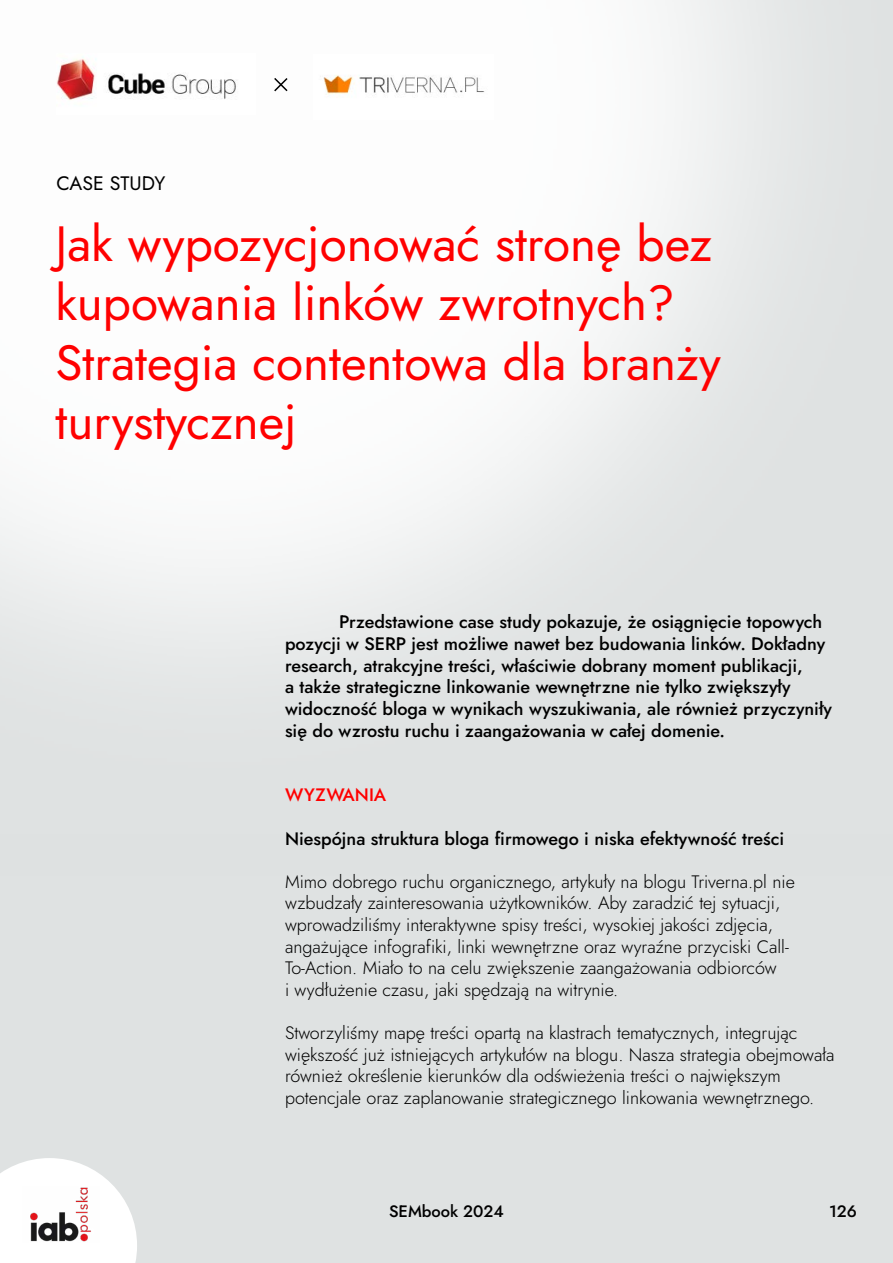
<style>
.page{position:relative;width:893px;height:1263px;background:#dfe2e2}
.page>*{position:absolute;margin:0;border:0;box-sizing:border-box;transform-origin:0 0}
.t1{font:49.5px/59.4px "Jost";color:#f00}
.t2{font:19.5px "Jost";color:#000}
.t3{font:300 18px/21.6px "Jost";color:#000}
.t4{font:500 18px/21.6px "Jost";color:#000}
.t5{font:500 18px "Jost";color:#f00}
.t6{font:500 16.5px "Jost";color:#000}
</style>
<div class="page">
<img style="left:0;top:0;width:756px;height:642px">
<svg style="left:0;top:1158px;width:137px;height:105px"></svg>
<img style="left:22px;top:1186px;width:78px;height:56px">
<img style="left:57px;top:54px;width:198px;height:60px">
<img style="left:314px;top:55px;width:180px;height:64px">
<svg style="left:273px;top:76px;width:16px;height:17px"></svg>
<p class="t2" style="left:57px;top:170px;width:110px">CASE STUDY</p>
<h1 class="t1" style="left:56px;top:214px;width:667px">Jak wypozycjonować stronę bez kupowania linków zwrotnych?<br>Strategia contentowa dla branży turystycznej</h1>
<p class="t4" style="left:285px;top:611px;width:548px;text-indent:54px">Przedstawione case study pokazuje, że osiągnięcie topowych pozycji w SERP jest możliwe nawet bez budowania linków. Dokładny research, atrakcyjne treści, właściwie dobrany moment publikacji,<br>a także strategiczne linkowanie wewnętrzne nie tylko zwiększyły widoczność bloga w wynikach wyszukiwania, ale również przyczyniły się do wzrostu ruchu i zaangażowania w całej domenie.</p>
<p class="t5" style="left:285px;top:783px;width:103px">WYZWANIA</p>
<p class="t4" style="left:285px;top:827px;width:501px">Niespójna struktura bloga firmowego i niska efektywność treści</p>
<p class="t3" style="left:285px;top:871px;width:511px">Mimo dobrego ruchu organicznego, artykuły na blogu Triverna.pl nie wzbudzały zainteresowania użytkowników. Aby zaradzić tej sytuacji, wprowadziliśmy interaktywne spisy treści, wysokiej jakości zdjęcia, angażujące infografiki, linki wewnętrzne oraz wyraźne przyciski Call-To-Action. Miało to na celu zwiększenie zaangażowania odbiorców<br>i wydłużenie czasu, jaki spędzają na witrynie.</p>
<p class="t3" style="left:285px;top:1022px;width:551px">Stworzyliśmy mapę treści opartą na klastrach tematycznych, integrując większość już istniejących artykułów na blogu. Nasza strategia obejmowała również określenie kierunków dla odświeżenia treści o największym potencjale oraz zaplanowanie strategicznego linkowania wewnętrznego.</p>
<p class="t6" style="left:389px;top:1200px;width:116px">SEMbook 2024</p>
<p class="t6" style="left:829px;top:1200px;width:29px">126</p>
</div>
